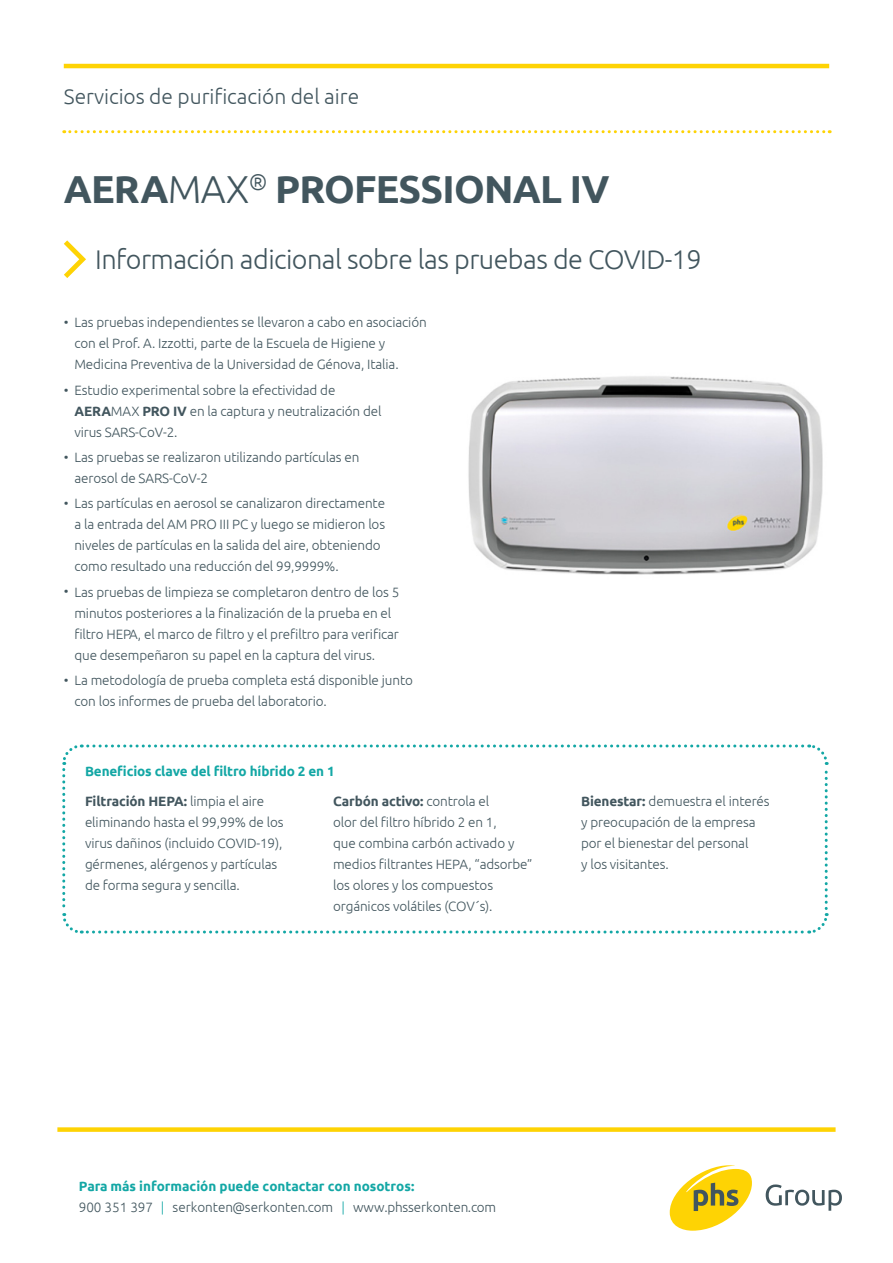
<style>
.page{position:relative;width:893px;height:1263px;background:#fff}
.page>*{position:absolute;margin:0;border:0;box-sizing:border-box;transform-origin:0 0}
.t1{font:700 39px "Ubuntu";letter-spacing:-.02em;color:#42565e}
.t2{font:300 27px "Ubuntu";letter-spacing:-.02em;color:#42565e}
.t3{font:300 21px "Ubuntu";color:#42565e}
.Main_Copy{font:300 13.5px/21px "Ubuntu";letter-spacing:-.01em;color:#42565e}
.Main_Copy-2{font:700 13.5px "Ubuntu";letter-spacing:-.01em;color:#13a7a5}
.s1{font-weight:300}
.s2{font-weight:700}
.s3{font-weight:700;color:#13a7a5}
.s4{color:#13a7a5}
</style>
<div class="page">
<svg style="left:670px;top:1165px;width:82px;height:66px"></svg>
<svg style="left:766px;top:1184px;width:76px;height:27px"></svg>
<div style="left:57px;top:1127px;width:779px;height:5px;background:#fed304"></div>
<hr style="left:64px;top:64px;width:765px;height:4px;background:#fed304">
<svg style="left:64px;top:130px;width:766px;height:3px"></svg>
<svg style="left:64px;top:240px;width:22px;height:38px"></svg>
<img style="left:468px;top:376px;width:355px;height:199px">
<svg style="left:62px;top:744px;width:767px;height:190px"></svg>
<h3 class="t3" style="left:64px;top:85px;width:297px">Servicios de purificación del aire</h3>
<p class="t1" style="left:64px;top:166px;width:547px">AERA<span class="s1">MAX</span><sup>®</sup> PROFESSIONAL IV</p>
<p class="t2" style="left:95px;top:243px;width:608px">Información adicional sobre las pruebas de COVID-19</p>
<p class="Main_Copy" style="left:74px;top:312px;width:354px;text-indent:-11px">• Las pruebas independientes se llevaron a cabo en asociación con el Prof. A. Izzotti, parte de la Escuela de Higiene y<br>Medicina Preventiva de la Universidad de Génova, Italia.</p>
<p class="Main_Copy" style="left:74px;top:379px;width:309px;text-indent:-11px">• Estudio experimental sobre la efectividad de<br><span class="s2">AERA</span>MAX <span class="s2">PRO IV</span> en la captura y neutralización del virus SARS-CoV-2.</p>
<p class="Main_Copy" style="left:74px;top:446px;width:286px;text-indent:-11px">• Las pruebas se realizaron utilizando partículas en aerosol de SARS-CoV-2</p>
<p class="Main_Copy" style="left:74px;top:492px;width:312px;text-indent:-11px">• Las partículas en aerosol se canalizaron directamente a la entrada del AM PRO III PC y luego se midieron los niveles de partículas en la salida del aire, obteniendo como resultado una reducción del 99,9999%.</p>
<p class="Main_Copy" style="left:64px;top:581px;width:337px">• Las pruebas de limpieza se completaron dentro de los 5</p>
<p class="Main_Copy" style="left:74px;top:602px;width:326px">minutos posteriores a la finalización de la prueba en el filtro HEPA, el marco de filtro y el prefiltro para verificar que desempeñaron su papel en la captura del virus.</p>
<p class="Main_Copy" style="left:74px;top:669px;width:340px;text-indent:-11px">• La metodología de prueba completa está disponible junto con los informes de prueba del laboratorio.</p>
<p class="Main_Copy-2" style="left:85px;top:763px;width:251px">Beneficios clave del filtro híbrido 2 en 1</p>
<p class="Main_Copy" style="left:85px;top:790px;width:200px"><span class="s2">Filtración HEPA:</span> limpia el aire eliminando hasta el 99,99% de los virus dañinos (incluido COVID-19), gérmenes, alérgenos y partículas de forma segura y sencilla.</p>
<p class="Main_Copy" style="left:333px;top:790px;width:201px"><span class="s2">Carbón activo:</span> controla el<br>olor del filtro híbrido 2 en 1,<br>que combina carbón activado y medios filtrantes HEPA, “adsorbe” los olores y los compuestos orgánicos volátiles (COV´s).</p>
<p class="Main_Copy" style="left:581px;top:790px;width:190px"><span class="s2">Bienestar:</span> demuestra el interés y preocupación de la empresa por el bienestar del personal<br>y los visitantes.</p>
<p class="Main_Copy" style="left:79px;top:1175px;width:419px"><span class="s3">Para más información puede contactar con nosotros:<br></span>900 351 397 <span class="s4">|</span> serkonten@serkonten.com <span class="s4">|</span> www.phsserkonten.com</p>
</div>
